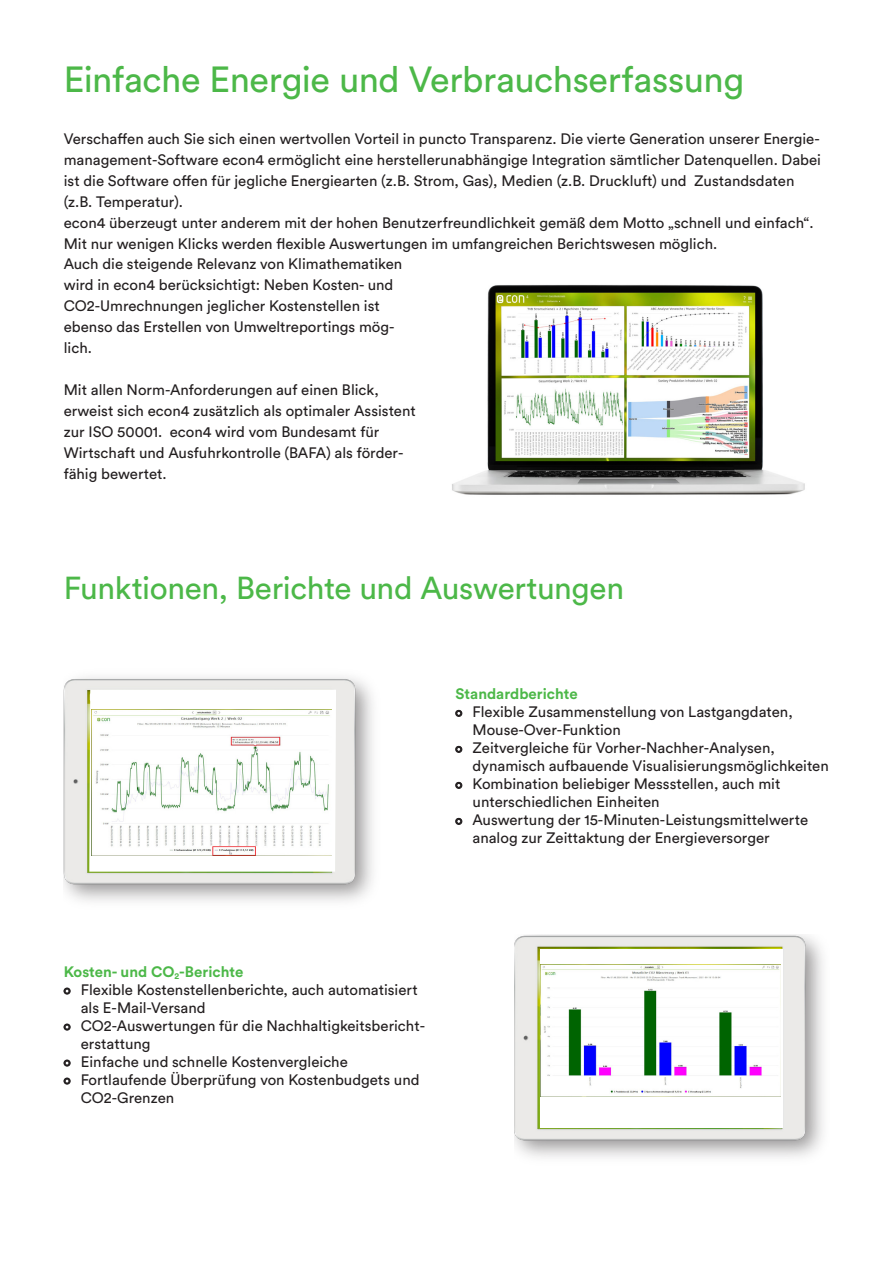
<style>
.page{position:relative;width:893px;height:1263px;background:#fff}
.page>*{position:absolute;margin:0;border:0;box-sizing:border-box;transform-origin:0 0}
.HL_24pt{font:36px "Circular Pro";letter-spacing:-.01em;color:#4cb848}
.HL_24pt-2{font:31.5px "Circular Pro";letter-spacing:-.01em;color:#4cb848}
.Copy_10pt_-_ZA_14pt{font:15px/21px "Circular Pro";color:#231f20}
.Copy_10pt_-_ZA_14pt-2{font:700 15px "Circular Pro";color:#4cb848}
.s1{font-weight:900;font-size:8.25px}
</style>
<div class="page">
<img style="left:64px;top:677px;width:309px;height:225px">
<svg style="left:89px;top:690px;width:247px;height:182px"></svg>
<img style="left:91px;top:709px;width:240px;height:147px">
<img style="left:514px;top:934px;width:310px;height:224px">
<div style="left:540px;top:949px;width:242px;height:179px;background:#fff"></div>
<img style="left:540px;top:964px;width:241px;height:133px">
<img style="left:452px;top:285px;width:353px;height:210px">
<p class="HL_24pt" style="left:64px;top:55px;width:682px">Einfache Energie und Verbrauchserfassung</p>
<p class="Copy_10pt_-_ZA_14pt" style="left:64px;top:128px;width:759px">Verschaffen auch Sie sich einen wertvollen Vorteil in puncto Transparenz. Die vierte Generation unserer Energie&shy;management-Software econ4 ermöglicht eine herstellerunabhängige Integration sämtlicher Datenquellen. Dabei ist die Software offen für jegliche Energiearten (z.B. Strom, Gas), Medien (z.B. Druckluft) und Zustandsdaten (z.B. Temperatur).</p>
<p class="Copy_10pt_-_ZA_14pt" style="left:64px;top:212px;width:751px">econ4 überzeugt unter anderem mit der hohen Benutzerfreundlichkeit gemäß dem Motto „schnell und einfach“.<br>Mit nur wenigen Klicks werden flexible Auswertungen im umfangreichen Berichtswesen möglich.</p>
<p class="Copy_10pt_-_ZA_14pt" style="left:64px;top:253px;width:340px">Auch die steigende Relevanz von Klimathematiken wird in econ4 berücksichtigt: Neben Kosten- und CO2-Umrechnungen jeglicher Kostenstellen ist ebenso das Erstellen von Umweltreportings mög&shy;lich.</p>
<p class="Copy_10pt_-_ZA_14pt" style="left:64px;top:379px;width:354px">Mit allen Norm-Anforderungen auf einen Blick, erweist sich econ4 zusätzlich als optimaler Assistent zur ISO 50001. econ4 wird vom Bundesamt für Wirtschaft und Ausfuhrkontrolle (BAFA) als förder&shy;fähig bewertet.</p>
<p class="HL_24pt-2" style="left:64px;top:567px;width:562px">Funktionen, Berichte und Auswertungen</p>
<p class="Copy_10pt_-_ZA_14pt-2" style="left:455px;top:683px;width:124px">Standardberichte</p>
<p class="Copy_10pt_-_ZA_14pt" style="left:472px;top:702px;width:322px;line-height:18px;text-indent:-17px"><span class="s1">○</span> Flexible Zusammenstellung von Lastgangdaten,<br>Mouse-Over-Funktion</p>
<p class="Copy_10pt_-_ZA_14pt" style="left:472px;top:738px;width:358px;line-height:18px;text-indent:-17px"><span class="s1">○</span> Zeitvergleiche für Vorher-Nachher-Analysen, dynamisch aufbauende Visualisierungsmöglichkeiten</p>
<p class="Copy_10pt_-_ZA_14pt" style="left:472px;top:774px;width:309px;line-height:18px;text-indent:-17px"><span class="s1">○</span> Kombination beliebiger Messstellen, auch mit unterschiedlichen Einheiten</p>
<p class="Copy_10pt_-_ZA_14pt" style="left:472px;top:810px;width:337px;line-height:18px;text-indent:-17px"><span class="s1">○</span> Auswertung der 15-Minuten-Leistungsmittelwerte analog zur Zeittaktung der Energieversorger</p>
<p class="Copy_10pt_-_ZA_14pt-2" style="left:64px;top:961px;width:181px">Kosten- und CO<sub>2</sub>-Berichte</p>
<p class="Copy_10pt_-_ZA_14pt" style="left:81px;top:980px;width:338px;line-height:18px;text-indent:-17px"><span class="s1">○</span> Flexible Kostenstellenberichte, auch automatisiert als E-Mail-Versand</p>
<p class="Copy_10pt_-_ZA_14pt" style="left:81px;top:1016px;width:346px;line-height:18px;text-indent:-17px"><span class="s1">○</span> CO2-Auswertungen für die Nachhaltigkeitsbericht&shy;erstattung</p>
<p class="Copy_10pt_-_ZA_14pt" style="left:64px;top:1050px;width:286px"><span class="s1">○</span> Einfache und schnelle Kostenvergleiche</p>
<p class="Copy_10pt_-_ZA_14pt" style="left:81px;top:1070px;width:340px;line-height:18px;text-indent:-17px"><span class="s1">○</span> Fortlaufende Überprüfung von Kostenbudgets und<br>CO2-Grenzen</p>
</div>
